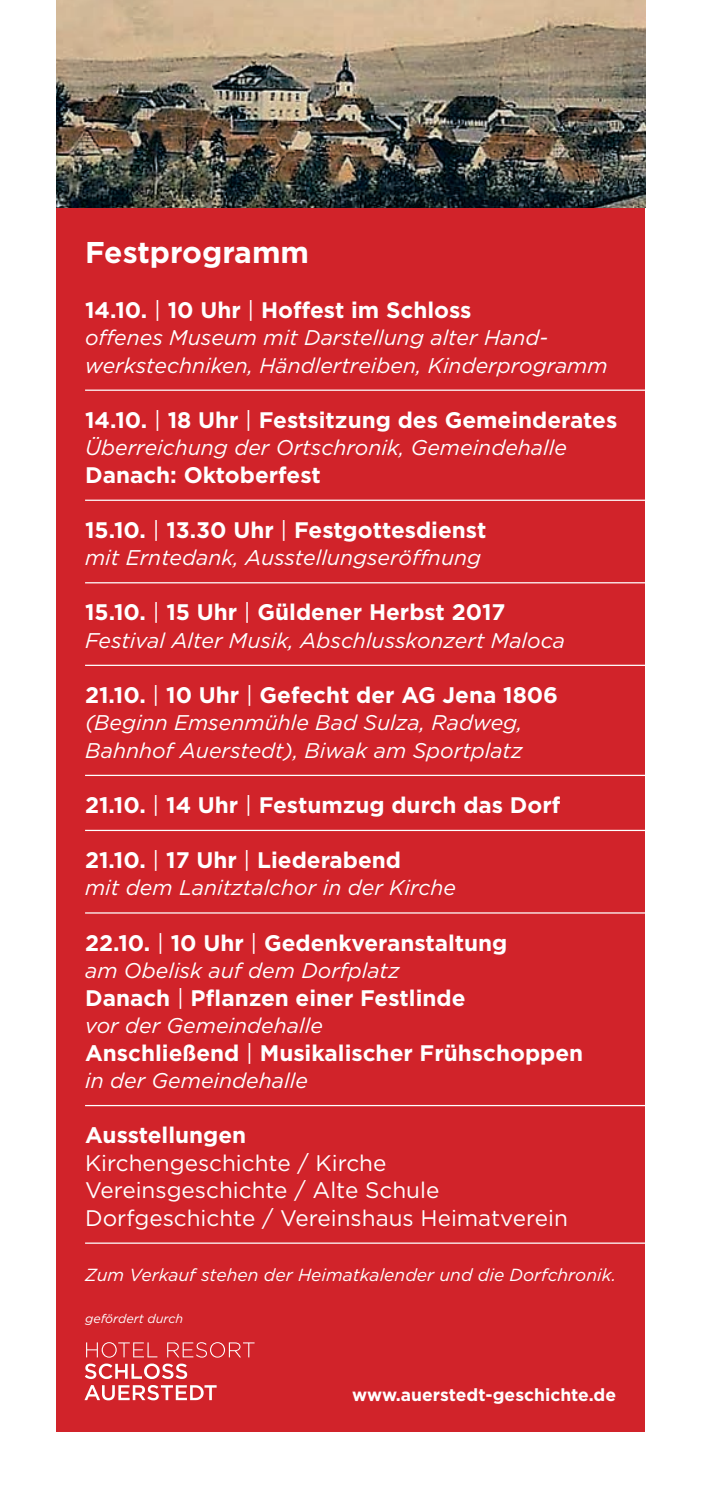
<style>
.page{position:relative;width:702px;height:1489px;background:#fff}
.page>*{position:absolute;margin:0;border:0;box-sizing:border-box;transform-origin:0 0}
.t1{font:700 30px "Gotham";color:#fff}
.t2{font:700 22.5px "Gotham";color:#fff}
.t3{font:22.5px/27.5px "Gotham";color:#fff}
.t4{font:italic 21.25px/27.5px "Gotham";color:#fff}
.t5{font:italic 17.5px "Gotham";color:#fff}
.t6{font:700 17.5px "Gotham";color:#fff}
.t7{font:italic 12.5px "Gotham";color:#fff}
.s1{font-weight:400}
</style>
<div class="page">
<div style="left:57px;top:57px;width:588px;height:1374px;background:#d1232a"></div>
<hr style="left:85px;top:389px;width:560px;height:2px;background:#fff">
<hr style="left:85px;top:499px;width:560px;height:2px;background:#fff">
<hr style="left:85px;top:582px;width:560px;height:1px;background:#fff">
<hr style="left:85px;top:664px;width:560px;height:2px;background:#fff">
<hr style="left:85px;top:774px;width:560px;height:2px;background:#fff">
<hr style="left:85px;top:829px;width:560px;height:2px;background:#fff">
<hr style="left:85px;top:912px;width:560px;height:1px;background:#fff">
<hr style="left:85px;top:1104px;width:560px;height:2px;background:#fff">
<hr style="left:85px;top:1242px;width:560px;height:1px;background:#fff">
<img style="left:57px;top:0;width:588px;height:208px">
<svg style="left:84px;top:1385px;width:132px;height:15px"></svg>
<svg style="left:85px;top:1363px;width:102px;height:15px"></svg>
<svg style="left:86px;top:1342px;width:168px;height:15px"></svg>
<h1 class="t1" style="left:85px;top:232px;width:225px">Festprogramm</h1>
<p class="t2" style="left:85px;top:295px;width:388px">14.10. <span class="s1">|</span> 10 Uhr <span class="s1">|</span> Hoffest im Schloss</p>
<p class="t4" style="left:85px;top:323px;width:524px">offenes Museum mit Darstellung alter Hand&shy;werkstechniken, Händlertreiben, Kinderprogramm</p>
<p class="t2" style="left:85px;top:405px;width:533px">14.10. <span class="s1">|</span> 18 Uhr <span class="s1">|</span> Festsitzung des Gemeinderates</p>
<p class="t4" style="left:85px;top:433px;width:483px">Überreichung der Ortschronik, Gemeindehalle</p>
<p class="t2" style="left:85px;top:460px;width:237px">Danach: Oktoberfest</p>
<p class="t2" style="left:85px;top:515px;width:403px">15.10. <span class="s1">|</span> 13.30 Uhr <span class="s1">|</span> Festgottesdienst</p>
<p class="t4" style="left:85px;top:543px;width:397px">mit Erntedank, Ausstellungseröffnung</p>
<p class="t2" style="left:85px;top:597px;width:422px">15.10. <span class="s1">|</span> 15 Uhr <span class="s1">|</span> Güldener Herbst 2017</p>
<p class="t4" style="left:85px;top:626px;width:481px">Festival Alter Musik, Abschlusskonzert Maloca</p>
<p class="t2" style="left:85px;top:680px;width:474px">21.10. <span class="s1">|</span> 10 Uhr <span class="s1">|</span> Gefecht der AG Jena 1806</p>
<p class="t4" style="left:85px;top:708px;width:439px">(Beginn Emsenmühle Bad Sulza, Radweg,<br>Bahnhof Auerstedt), Biwak am Sportplatz</p>
<p class="t2" style="left:85px;top:790px;width:477px">21.10. <span class="s1">|</span> 14 Uhr <span class="s1">|</span> Festumzug durch das Dorf</p>
<p class="t2" style="left:85px;top:845px;width:317px">21.10. <span class="s1">|</span> 17 Uhr <span class="s1">|</span> Liederabend</p>
<p class="t4" style="left:85px;top:873px;width:372px">mit dem Lanitztalchor in der Kirche</p>
<p class="t2" style="left:85px;top:927px;width:424px">22.10. <span class="s1">|</span> 10 Uhr <span class="s1">|</span> Gedenkveranstaltung</p>
<p class="t4" style="left:85px;top:956px;width:316px">am Obelisk auf dem Dorfplatz</p>
<p class="t2" style="left:85px;top:982px;width:382px">Danach <span class="s1">|</span> Pflanzen einer Festlinde</p>
<p class="t4" style="left:85px;top:1011px;width:239px">vor der Gemeindehalle</p>
<p class="t2" style="left:85px;top:1037px;width:499px">Anschließend <span class="s1">|</span> Musikalischer Frühschoppen</p>
<p class="t4" style="left:85px;top:1066px;width:224px">in der Gemeindehalle</p>
<p class="t2" style="left:85px;top:1120px;width:163px">Ausstellungen</p>
<p class="t3" style="left:85px;top:1148px;width:484px">Kirchengeschichte / Kirche<br>Vereinsgeschichte / Alte Schule<br>Dorfgeschichte / Vereinshaus Heimatverein</p>
<p class="t5" style="left:85px;top:1263px;width:532px">Zum Verkauf stehen der Heimatkalender und die Dorfchronik.</p>
<p class="t7" style="left:85px;top:1310px;width:100px">gefördert durch</p>
<p class="t6" style="left:352px;top:1382px;width:265px">www.auerstedt-geschichte.de</p>
</div>
